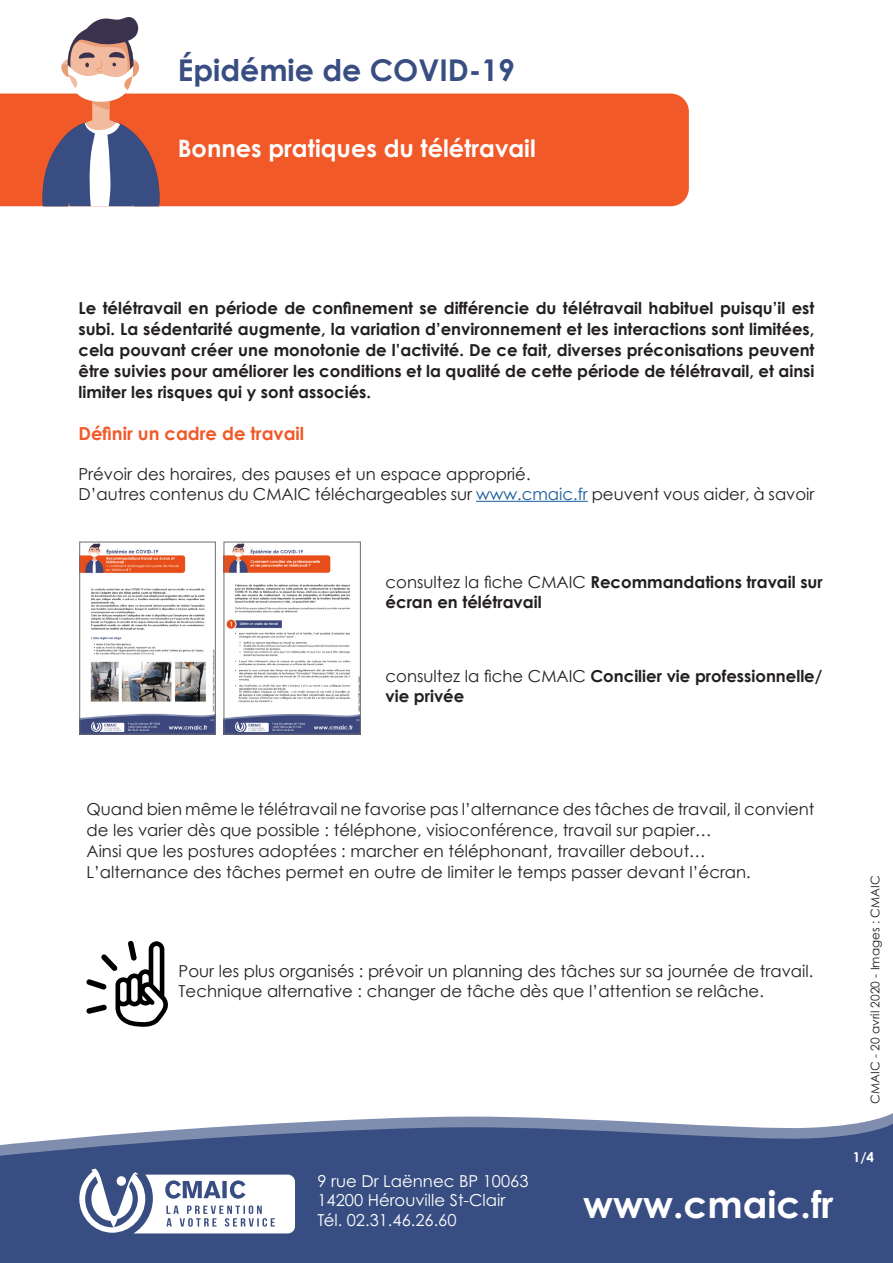
<style>
.page{position:relative;width:893px;height:1263px;background:#fff}
.page>*{position:absolute;margin:0;border:0;box-sizing:border-box;transform-origin:0 0}
.t1{font:700 37.5px "Century Gothic Pro";color:#fff}
.t2{font:700 30px "Century Gothic";color:#384d81}
.t3{font:700 24px "Century Gothic";color:#fff}
.t4{font:700 18px "Century Gothic";color:#f15929}
.t5{font:16.5px/21px "Century Gothic";color:#231f20}
.t6{font:700 16.5px/21px "Century Gothic";color:#231f20}
.t7{font:16.5px/19.8px "Century Gothic Pro";color:#fff}
.t8{font:700 13.5px "Century Gothic";color:#fff}
.t9{font:12px "Century Gothic Pro";color:#231f20}
.s1{color:#175d9e}
.s2{font-weight:400}
</style>
<div class="page">
<svg style="left:0;top:1113px;width:893px;height:150px;background:#4f628f"></svg>
<svg style="left:79px;top:1168px;width:216px;height:65px"></svg>
<div style="left:0;top:94px;width:689px;height:112px;background:#f15929"></div>
<div style="left:92px;top:92px;width:18px;height:35px;background:#f2ba9e;border-radius:9px"></div>
<svg style="left:61px;top:17px;width:78px;height:93px"></svg>
<svg style="left:42px;top:119px;width:117px;height:87px;background:#7d6c82"></svg>
<hr style="left:476px;top:501px;width:112px;height:1px;background:#175d9e">
<svg style="left:86px;top:940px;width:82px;height:87px"></svg>
<img style="left:81px;top:544px;width:133px;height:188px">
<div style="left:79px;top:542px;width:137px;height:192px;border:1px solid #6c6d70"></div>
<img style="left:226px;top:544px;width:133px;height:188px">
<div style="left:224px;top:542px;width:137px;height:192px;border:1px solid #6c6d70"></div>
<p class="t2" style="left:178px;top:47px;width:339px">Épidémie de COVID-19</p>
<p class="t3" style="left:178px;top:131px;width:360px">Bonnes pratiques du télétravail</p>
<p class="t6" style="left:78px;top:297px;width:738px;text-align:justify">Le télétravail en période de confinement se différencie du télétravail habituel puisqu’il est subi. La sédentarité augmente, la variation d’environnement et les interactions sont limitées, cela pouvant créer une monotonie de l’activité. De ce fait, diverses préconisations peuvent être suivies pour améliorer les conditions et la qualité de cette période de télétravail, et ainsi limiter les risques qui y sont associés.</p>
<p class="t4" style="left:78px;top:420px;width:227px">Définir un cadre de travail</p>
<p class="t5" style="left:78px;top:463px;width:454px">Prévoir des horaires, des pauses et un espace approprié.</p>
<p class="t5" style="left:78px;top:483px;width:738px">D’autres contenus du CMAIC téléchargeables sur <span class="s1">www.cmaic.fr</span> peuvent vous aider, à savoir</p>
<p class="t6" style="left:386px;top:572px;width:439px;line-height:19.8px"><span class="s2">consultez la fiche CMAIC</span> Recommandations travail sur écran en télétravail</p>
<p class="t6" style="left:386px;top:665px;width:438px;line-height:19.8px"><span class="s2">consultez la fiche CMAIC</span> Concilier vie professionnelle/ vie privée</p>
<p class="t5" style="left:86px;top:798px;width:730px">Quand bien même le télétravail ne favorise pas l’alternance des tâches de travail, il convient de les varier dès que possible : téléphone, visioconférence, travail sur papier…</p>
<p class="t5" style="left:86px;top:840px;width:621px">Ainsi que les postures adoptées : marcher en téléphonant, travailler debout…</p>
<p class="t5" style="left:86px;top:861px;width:666px">L’alternance des tâches permet en outre de limiter le temps passer devant l’écran.</p>
<p class="t5" style="left:179px;top:960px;width:636px">Pour les plus organisés : prévoir un planning des tâches sur sa journée de travail.</p>
<p class="t5" style="left:179px;top:980px;width:587px">Technique alternative : changer de tâche dès que l’attention se relâche.</p>
<p class="t9" style="left:868px;top:1103px;width:229px;rotate:-90deg">CMAIC - 20 avril 2020 - Images : CMAIC</p>
<p class="t8" style="left:833px;top:1147px;width:42px">1/31/4</p>
<p class="t7" style="left:317px;top:1170px;width:213px">9 rue Dr Laënnec BP 10063<br>14200 Hérouville St-Clair<br>Tél. 02.31.46.26.60</p>
<h1 class="t1" style="left:583px;top:1181px;width:252px">www.cmaic.fr</h1>
</div>
